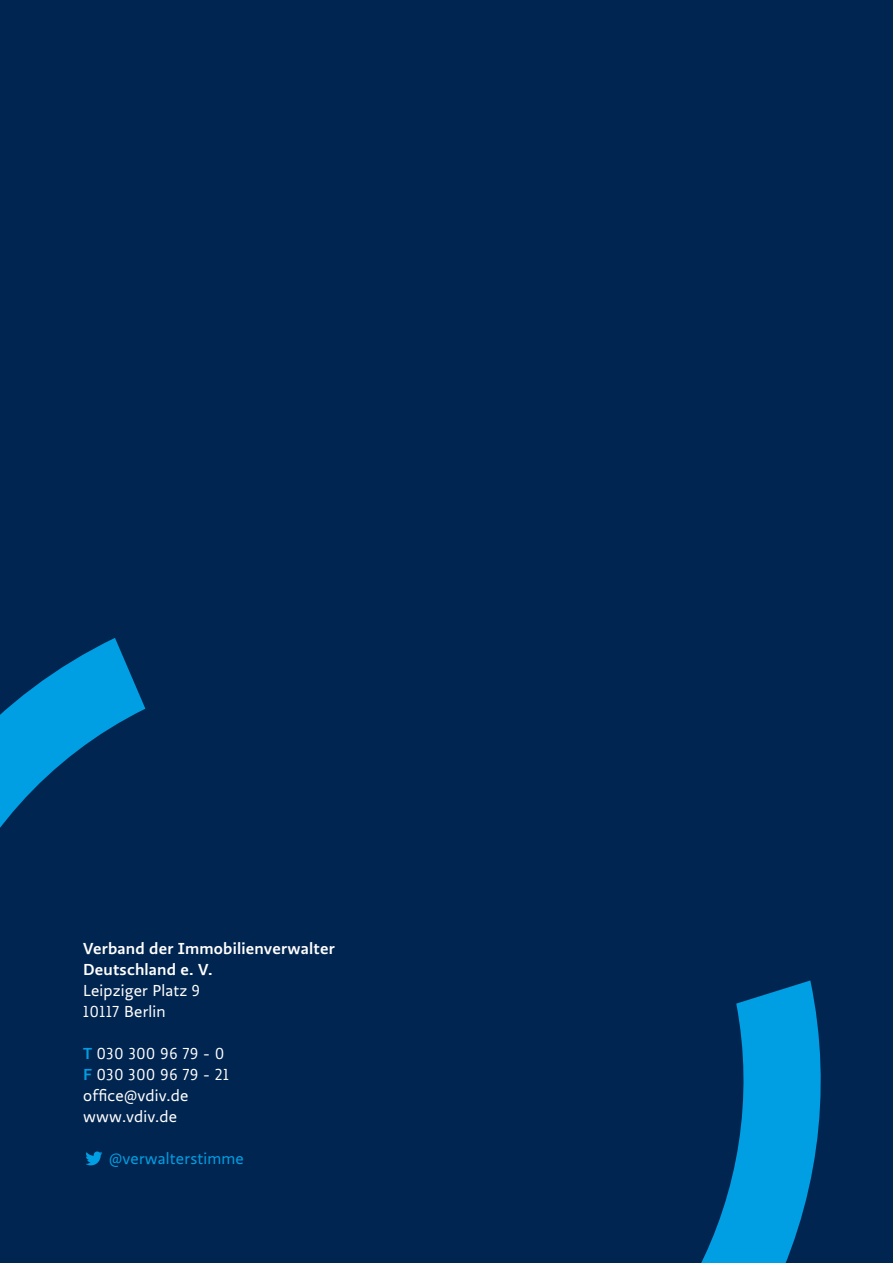
<style>
.page{position:relative;width:893px;height:1263px;background:#002550}
.page>*{position:absolute;margin:0;border:0;box-sizing:border-box;transform-origin:0 0}
.t1{font:500 16.5px/21px "Ratio";letter-spacing:.01em;color:#fff}
.t2{font:16.5px/21px "Ratio Display";letter-spacing:.05em;color:#fff}
.t3{font:16.5px/21px "Ratio";letter-spacing:.01em;color:#fff}
.t4{font:16.5px "Ratio";letter-spacing:.01em;color:#009ee3}
.s1{font-weight:400}
.s2{font-family:"Ratio Display";font-weight:400}
.s3{font-family:"Ratio";font-weight:500;color:#009ee3}
</style>
<div class="page">
<svg style="left:0;top:638px;width:821px;height:625px"></svg>
<svg style="left:85px;top:1151px;width:17px;height:14px"></svg>
<p class="t1" style="left:83px;top:938px;width:253px">Verband der Immobilienverwalter<br>Deutschland e. V.<br><span class="s1">Leipziger Platz</span> <span class="s2">9<br>10117</span> <span class="s1">Berlin</span></p>
<p class="t2" style="left:83px;top:1043px;width:147px"><span class="s3">T</span> 030 300 96 79 - 0<br><span class="s3">F</span> 030 300 96 79 - 21</p>
<p class="t3" style="left:83px;top:1085px;width:107px">office@vdiv.de www.vdiv.de</p>
<p class="t4" style="left:109px;top:1149px;width:136px">@verwalterstimme</p>
</div>
